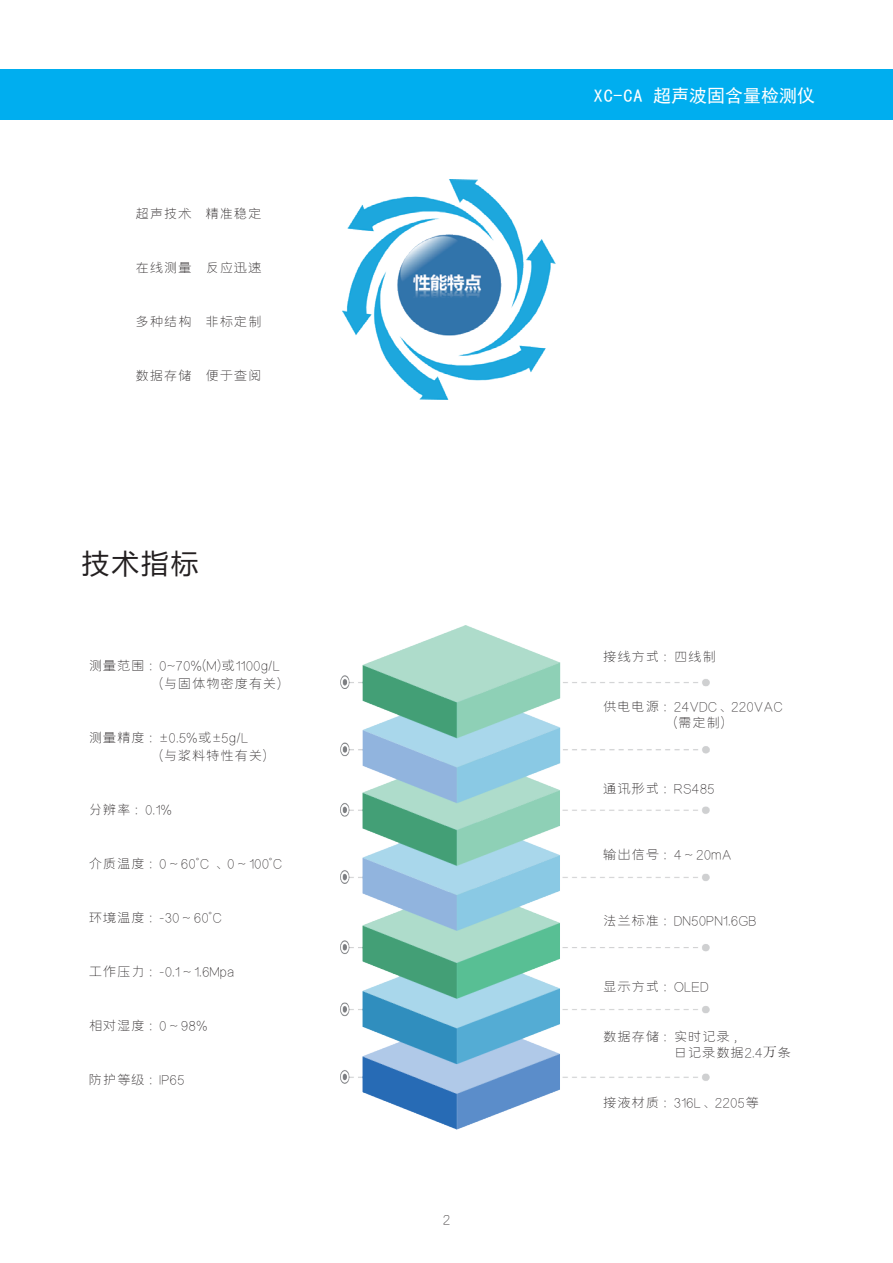
<style>
.page{position:relative;width:893px;height:1263px;background:#fff}
.page>*{position:absolute;margin:0;border:0;box-sizing:border-box;transform-origin:0 0}
.t1{font:27px "Microsoft Ya Hei";color:#231f20}
.t2{font:18px "Sim Hei";color:#fff}
.t3{font:13.5px/18px "X xiheiti";letter-spacing:.05em;color:#231f20}
.s1{font-family:"Adobe Song Std";font-weight:300}
</style>
<div class="page">
<div style="left:0;top:69px;width:893px;height:51px;background:#00aeef"></div>
<img style="left:342px;top:179px;width:213px;height:220px">
<img style="left:341px;top:626px;width:369px;height:504px">
<p class="t3" style="left:136px;top:204px;width:127px">超声技术 精准稳定</p>
<p class="t3" style="left:136px;top:258px;width:127px">在线测量 反应迅速</p>
<p class="t3" style="left:136px;top:312px;width:127px">多种结构 非标定制</p>
<p class="t3" style="left:136px;top:366px;width:127px">数据存储 便于查阅</p>
<h1 class="t1" style="left:82px;top:545px;width:118px">技术指标</h1>
<p class="t3" style="left:89px;top:656px;width:194px;text-align:right">测量范围：0~70%(M)或1100g/L (与固体物密度有关)</p>
<p class="t3" style="left:159px;top:728px;width:109px;text-indent:-71px">测量精度：±0.5%或±5g/L<br>(与浆料特性有关)</p>
<p class="t3" style="left:89px;top:800px;width:84px">分辨率：0.1%</p>
<p class="t3" style="left:89px;top:854px;width:195px">介质温度：0～60℃ 、0～100℃</p>
<p class="t3" style="left:89px;top:908px;width:135px">环境温度：-30～60℃</p>
<p class="t3" style="left:89px;top:962px;width:147px">工作压力：-0.1～1.6Mpa</p>
<p class="t3" style="left:89px;top:1016px;width:120px">相对湿度：0～98%</p>
<p class="t3" style="left:89px;top:1070px;width:97px">防护等级：IP65</p>
<h2 class="t2" style="left:594px;top:86px;width:223px">XC-CA 超声波固含量检测仪</h2>
<p class="t3" style="left:443px;top:1210px;width:8px">2</p>
<p class="t3" style="left:603px;top:647px;width:114px">接线方式：四线制</p>
<p class="t3" style="left:674px;top:698px;width:110px;line-height:16.5px;text-indent:-71px">供电电源：24VDC、220VAC (需定制)</p>
<p class="t3" style="left:603px;top:779px;width:113px">通讯形式：RS485</p>
<p class="t3" style="left:603px;top:845px;width:130px">输出信号：4～20mA</p>
<p class="t3" style="left:603px;top:911px;width:154px">法兰标准：DN50PN1.6GB</p>
<p class="t3" style="left:603px;top:977px;width:107px">显示方式：OLED</p>
<p class="t3" style="left:674px;top:1028px;width:119px;line-height:16.5px;text-indent:-71px">数据存储：实时记录，<br>日记录数据2.4<span class="s1">万</span>条</p>
<p class="t3" style="left:603px;top:1093px;width:157px">接液材质：316L、2205等</p>
</div>
